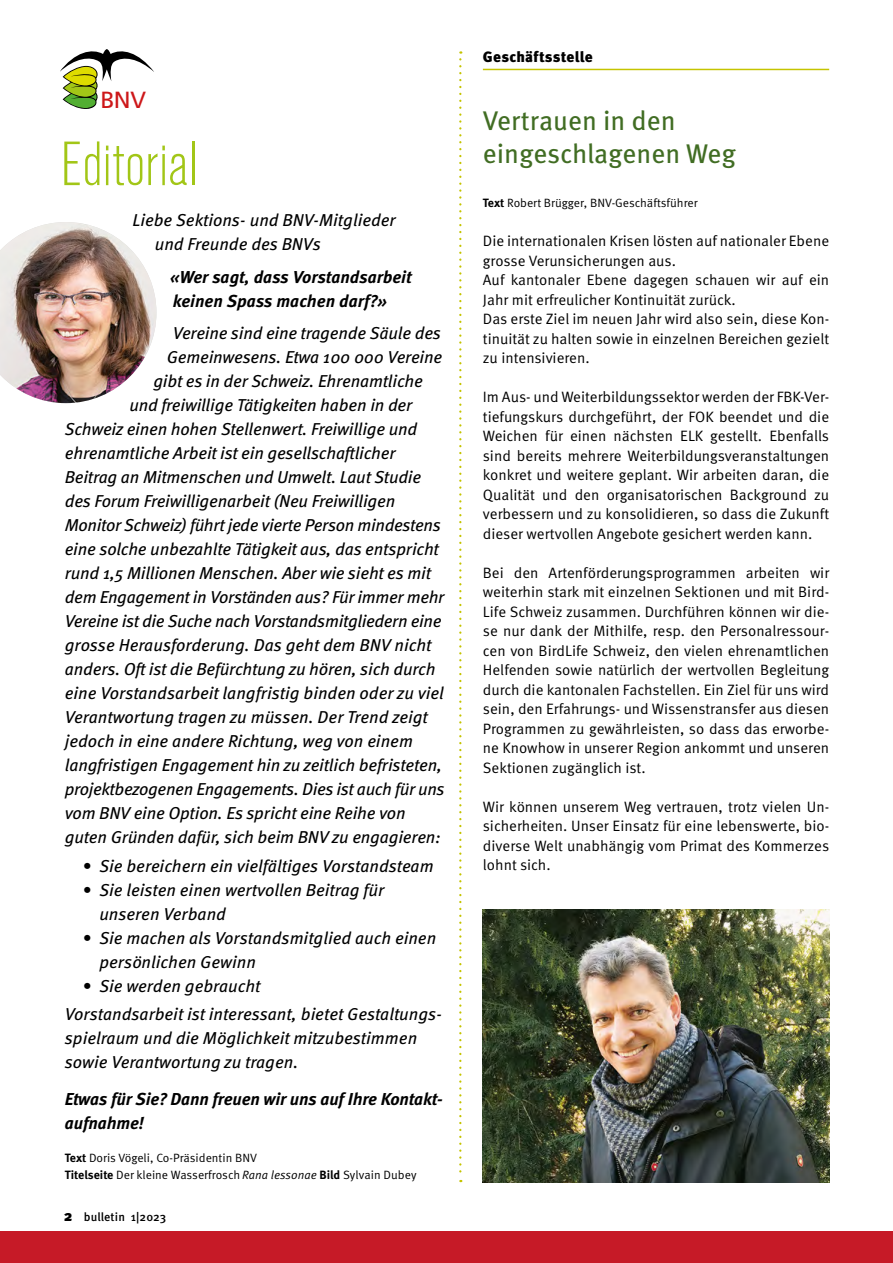
<style>
.page{position:relative;width:893px;height:1263px;background:#fff}
.page>*{position:absolute;margin:0;border:0;box-sizing:border-box;transform-origin:0 0}
.t1{font:300 condensed 60px "AK11";letter-spacing:.025em;color:#a2c617}
.t2{font:27px/33px "Meta OT";color:#416d23}
.t3{font:23.4px "Frutiger";color:#cd1719}
.t4{font:italic 17.25px/24px "Meta OT";letter-spacing:-.01em;color:#000}
.t5{font:italic 700 17.25px/24px "Meta OT";letter-spacing:-.01em;color:#000}
.t6{font:15px/19.5px "Meta OT";color:#000;text-align:justify}
.t7{font:900 15px "Meta OT";letter-spacing:.015em;color:#000}
.t8{font:12px/16.5px "Meta OT";color:#000}
.t9{font:500 12px "Meta OT";letter-spacing:.005em;color:#000}
.s1{font-weight:700}
.s2{font-style:italic}
.s3{font-weight:900;font-size:15px}
</style>
<div class="page">
<div style="left:0;top:1231px;width:893px;height:32px;background:#c61a27"></div>
<svg style="left:60px;top:49px;width:94px;height:60px"></svg>
<img style="left:0;top:222px;width:156px;height:181px">
<hr style="left:483px;top:69px;width:346px;height:1px;background:#c5c400">
<svg style="left:459px;top:51px;width:2px;height:1131px"></svg>
<img style="left:483px;top:910px;width:346px;height:273px">
<h3 class="t3" style="left:101px;top:86px;width:47px">BNV</h3>
<h1 class="t1" style="left:61px;top:131px;width:138px">Editorial</h1>
<p class="t4" style="left:155px;top:209px;width:242px;text-indent:-22px">Liebe Sektions- und BNV-Mitglieder und Freunde des BNVs</p>
<p class="t5" style="left:170px;top:265px;width:243px">«Wer sagt, dass Vorstandsarbeit keinen Spass machen darf?»</p>
<p class="t4" style="left:173px;top:322px;width:270px">Vereine sind eine tragende Säule des</p>
<p class="t4" style="left:167px;top:346px;width:277px">Gemeinwesens. Etwa 100 000 Vereine</p>
<p class="t4" style="left:153px;top:370px;width:271px">gibt es in der Schweiz. Ehrenamtliche</p>
<p class="t4" style="left:129px;top:394px;width:285px">und freiwillige Tätigkeiten haben in der</p>
<p class="t4" style="left:65px;top:418px;width:354px">Schweiz einen hohen Stellenwert. Freiwillige und</p>
<p class="t4" style="left:65px;top:442px;width:332px">ehrenamtliche Arbeit ist ein gesellschaftlicher</p>
<p class="t4" style="left:65px;top:466px;width:358px">Beitrag an Mitmenschen und Umwelt. Laut Studie</p>
<p class="t4" style="left:65px;top:490px;width:332px">des Forum Freiwilligenarbeit (Neu Freiwilligen</p>
<p class="t4" style="left:65px;top:514px;width:377px">Monitor Schweiz) führt jede vierte Person mindestens</p>
<p class="t4" style="left:65px;top:538px;width:376px">eine solche unbezahlte Tätigkeit aus, das entspricht</p>
<p class="t4" style="left:65px;top:562px;width:368px">rund 1,5 Millionen Menschen. Aber wie sieht es mit</p>
<p class="t4" style="left:65px;top:586px;width:381px">dem Engagement in Vorständen aus? Für immer mehr</p>
<p class="t4" style="left:65px;top:610px;width:378px">Vereine ist die Suche nach Vorstandsmitgliedern eine</p>
<p class="t4" style="left:65px;top:634px;width:368px">grosse Herausforderung. Das geht dem BNV nicht</p>
<p class="t4" style="left:65px;top:658px;width:372px">anders. Oft ist die Befürchtung zu hören, sich durch</p>
<p class="t4" style="left:65px;top:682px;width:380px">eine Vorstandsarbeit langfristig binden oder zu viel</p>
<p class="t4" style="left:65px;top:706px;width:364px">Verantwortung tragen zu müssen. Der Trend zeigt</p>
<p class="t4" style="left:65px;top:730px;width:350px">jedoch in eine andere Richtung, weg von einem</p>
<p class="t4" style="left:65px;top:754px;width:379px">langfristigen Engagement hin zu zeitlich befristeten,</p>
<p class="t4" style="left:65px;top:777px;width:381px">projektbezogenen Engagements. Dies ist auch für uns</p>
<p class="t4" style="left:65px;top:801px;width:342px">vom BNV eine Option. Es spricht eine Reihe von</p>
<p class="t4" style="left:65px;top:825px;width:377px">guten Gründen dafür, sich beim BNV zu engagieren:</p>
<p class="t4" style="left:82px;top:854px;width:353px">• Sie bereichern ein vielfältiges Vorstandsteam</p>
<p class="t4" style="left:99px;top:878px;width:286px;text-indent:-17px">• Sie leisten einen wertvollen Beitrag für unseren Verband</p>
<p class="t4" style="left:99px;top:926px;width:338px;text-indent:-17px">• Sie machen als Vorstandsmitglied auch einen persönlichen Gewinn</p>
<p class="t4" style="left:65px;top:972px;width:379px;line-height:28.2px;text-indent:17px">• Sie werden gebraucht<br>Vorstandsarbeit ist interessant, bietet Gestaltungs-</p>
<p class="t4" style="left:65px;top:1026px;width:354px">spielraum und die Möglichkeit mitzubestimmen sowie Verantwortung zu tragen.</p>
<p class="t5" style="left:65px;top:1087px;width:379px">Etwas für Sie? Dann freuen wir uns auf Ihre Kontakt&shy;aufnahme!</p>
<p class="t8" style="left:65px;top:1150px;width:353px"><span class="s1">Text</span> Doris Vögeli, Co-Präsidentin BNV<br><span class="s1">Titelseite</span> Der kleine Wasserfrosch <span class="s2">Rana lessonae</span> <span class="s1">Bild</span> Sylvain Dubey</p>
<p class="t9" style="left:64px;top:1209px;width:104px"><span class="s3">2</span> bulletin 1|2023</p>
<p class="t7" style="left:483px;top:48px;width:111px">Geschäftsstelle</p>
<h2 class="t2" style="left:483px;top:104px;width:255px">Vertrauen in den eingeschlagenen Weg</h2>
<p class="t8" style="left:483px;top:195px;width:216px"><span class="s1">Text</span> Robert Brügger, BNV-Geschäftsführer</p>
<p class="t6" style="left:483px;top:231px;width:348px;text-align:left">Die internationalen Krisen lösten auf nationaler Ebene grosse Verunsicherungen aus.<br>Auf kantonaler Ebene dagegen schauen wir auf ein Jahr mit erfreulicher Kontinuität zurück.<br>Das erste Ziel im neuen Jahr wird also sein, diese Kon&shy;tinuität zu halten sowie in einzelnen Bereichen gezielt zu intensivieren.</p>
<p class="t6" style="left:483px;top:387px;width:348px">Im Aus- und Weiterbildungssektor werden der FBK-Ver&shy;tiefungskurs durchgeführt, der FOK beendet und die Weichen für einen nächsten ELK gestellt. Ebenfalls sind bereits mehrere Weiterbildungsveranstaltungen konkret und weitere geplant. Wir arbeiten daran, die Qualität und den organisatorischen Background zu verbessern und zu konsolidieren, so dass die Zukunft dieser wertvollen Angebote gesichert werden kann.</p>
<p class="t6" style="left:483px;top:563px;width:348px">Bei den Artenförderungsprogrammen arbeiten wir weiterhin stark mit einzelnen Sektionen und mit Bird-Life Schweiz zusammen. Durchführen können wir die&shy;se nur dank der Mithilfe, resp. den Personalressour&shy;cen von BirdLife Schweiz, den vielen ehrenamtlichen Helfenden sowie natürlich der wertvollen Begleitung durch die kantonalen Fachstellen. Ein Ziel für uns wird sein, den Erfahrungs- und Wissenstransfer aus diesen Programmen zu gewährleisten, so dass das erworbe&shy;ne Knowhow in unserer Region ankommt und unseren Sektionen zugänglich ist.</p>
<p class="t6" style="left:483px;top:797px;width:348px">Wir können unserem Weg vertrauen, trotz vielen Un&shy;sicherheiten. Unser Einsatz für eine lebenswerte, bio&shy;diverse Welt unabhängig vom Primat des Kommerzes lohnt sich.</p>
</div>
